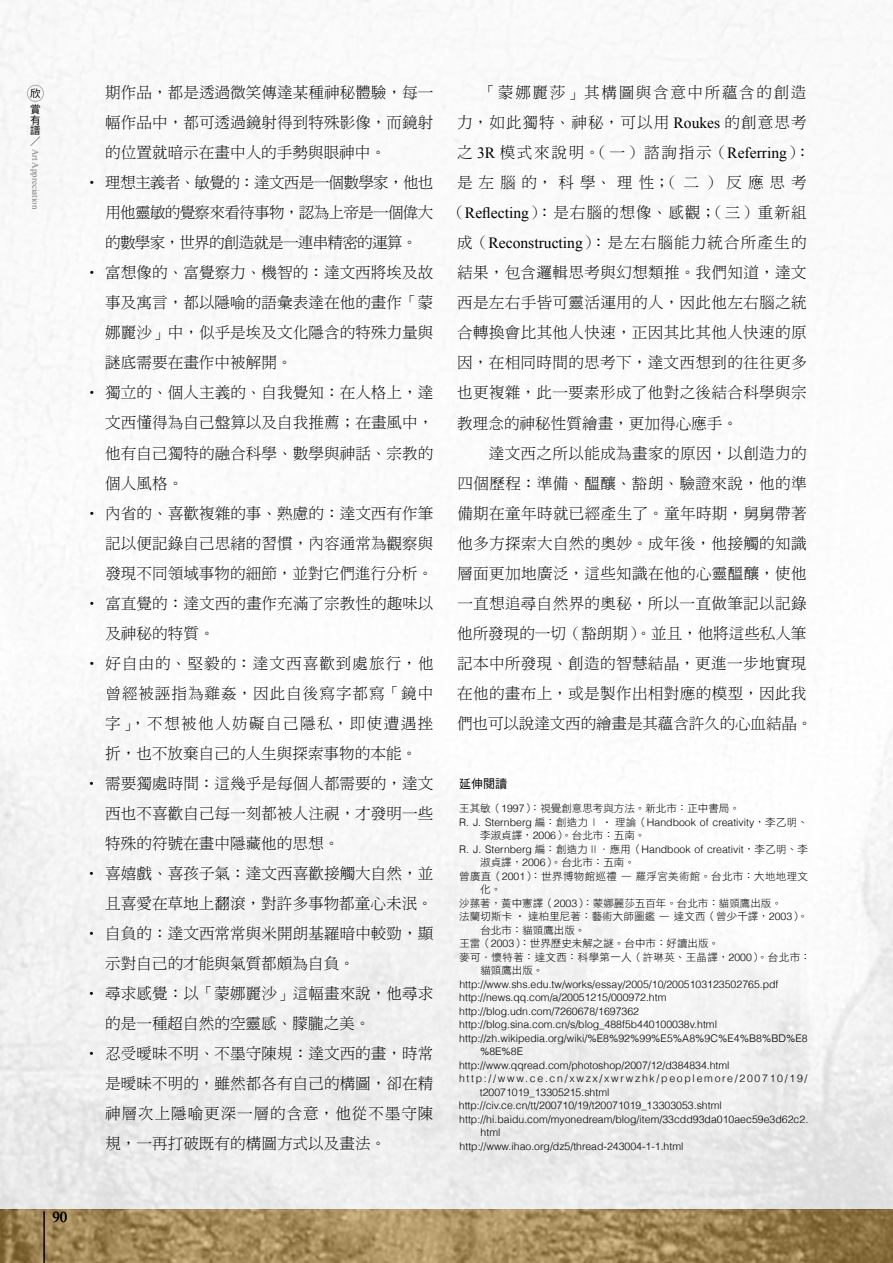
<style>
.page{position:relative;width:893px;height:1263px;background:#fff}
.page>*{position:absolute;margin:0;border:0;box-sizing:border-box;transform-origin:0 0}
.t1{font:15.6px "DF Ming Std W3";color:#000}
.t2{font:15.6px "DF Ming Std W3";letter-spacing:.02em;color:#000}
.t3{font:15.6px "DF Ming Std W3";letter-spacing:.06em;color:#000}
.t4{font:15.6px "DF Ming Std W3";letter-spacing:-.045em;color:#000}
.t5{font:15.6px "DF Ming Std W3";letter-spacing:.065em;color:#000}
.t6{font:15.6px "DF Ming Std W3";letter-spacing:.07em;color:#000}
.t7{font:15.6px "DF Ming Std W3";letter-spacing:.11em;color:#000}
.t8{font:15.6px "DF Ming Std W3";letter-spacing:.03em;color:#000}
.t9{font:15.6px "DF Ming Std W3";letter-spacing:-.05em;color:#000}
.t10{font:15.6px "DF Ming Std W3";letter-spacing:.09em;color:#000}
.t11{font:15.6px "DF Ming Std W3";letter-spacing:.105em;color:#000}
.t12{font:15.6px "DF Ming Std W3";letter-spacing:.375em;color:#000}
.t13{font:15px "Times New Roman";color:#000}
.t14{font:12px "DF Hei Std W5";color:#000}
.t15{font:300 10.5px "Helvetica";color:#000}
.t16{font:10.5px "DF Hei Std W3";color:#000}
.t17{font:300 10.5px "Helvetica";letter-spacing:.165em;color:#000}
.t18{font:10.5px "DF Hei Std W3";letter-spacing:.035em;color:#000}
.t19{font:10.5px "DF Hei Std W3";letter-spacing:.03em;color:#000}
.t20{font:10.5px/10.5px "DF Hei Std W5";color:#000;text-align:justify}
.t21{font:10.5px "DF Ming Std W3";color:#000}
.t22{font:9px "Times New Roman";color:#7b7d7c}
.s1{font-family:"Times New Roman"}
.s2{font-family:"Helvetica";font-weight:300}
.s3{font-family:"DF Hei Std W3";font-weight:400}
</style>
<div class="page">
<img style="left:0;top:0;width:893px;height:1263px">
<div style="left:27px;top:85px;width:17px;height:17px;border:1px solid #000;border-radius:50%"></div>
<hr style="left:44px;top:1211px;width:1px;height:52px;background:#000">
<p class="t20" style="left:30px;top:88px;width:12px">欣</p>
<p class="t20" style="left:30px;top:104px;width:11px">賞有譜</p>
<p class="t21" style="left:30px;top:135px;width:11px">／</p>
<p class="t22" style="left:42px;top:149px;width:62px;rotate:90deg">Art Appreciation</p>
<p class="t1" style="left:105px;top:84px;width:330px">期作品，都是透過微笑傳達某種神秘體驗，每一</p>
<p class="t1" style="left:105px;top:114px;width:330px">幅作品中，都可透過鏡射得到特殊影像，而鏡射</p>
<p class="t1" style="left:105px;top:144px;width:282px">的位置就暗示在畫中人的手勢與眼神中。</p>
<p class="t4" style="left:84px;top:174px;width:351px">‧ 理想主義者、敏覺的：達文西是一個數學家，他也</p>
<p class="t4" style="left:105px;top:204px;width:330px">用他靈敏的覺察來看待事物，認為上帝是一個偉大</p>
<p class="t9" style="left:105px;top:234px;width:313px">的數學家，世界的創造就是一連串精密的運算。</p>
<p class="t1" style="left:84px;top:264px;width:351px">‧ 富想像的、富覺察力、機智的：達文西將埃及故</p>
<p class="t1" style="left:105px;top:294px;width:330px">事及寓言，都以隱喻的語彙表達在他的畫作「蒙</p>
<p class="t1" style="left:105px;top:324px;width:330px">娜麗沙」中，似乎是埃及文化隱含的特殊力量與</p>
<p class="t1" style="left:105px;top:354px;width:189px">謎底需要在畫作中被解開。</p>
<p class="t1" style="left:84px;top:384px;width:351px">‧ 獨立的、個人主義的、自我覺知：在人格上，達</p>
<p class="t1" style="left:105px;top:414px;width:330px">文西懂得為自己盤算以及自我推薦；在畫風中，</p>
<p class="t1" style="left:105px;top:444px;width:330px">他有自己獨特的融合科學、數學與神話、宗教的</p>
<p class="t1" style="left:105px;top:474px;width:79px">個人風格。</p>
<p class="t1" style="left:84px;top:504px;width:351px">‧ 內省的、喜歡複雜的事、熟慮的：達文西有作筆</p>
<p class="t1" style="left:105px;top:534px;width:330px">記以便記錄自己思緒的習慣，內容通常為觀察與</p>
<p class="t1" style="left:105px;top:564px;width:329px">發現不同領域事物的細節，並對它們進行分析。</p>
<p class="t1" style="left:84px;top:594px;width:351px">‧ 富直覺的：達文西的畫作充滿了宗教性的趣味以</p>
<p class="t1" style="left:105px;top:624px;width:111px">及神秘的特質。</p>
<p class="t5" style="left:84px;top:654px;width:351px">‧ 好自由的、堅毅的：達文西喜歡到處旅行，他</p>
<p class="t3" style="left:105px;top:684px;width:329px">曾經被誣指為雞姦，因此自後寫字都寫「鏡中</p>
<p class="t10" style="left:105px;top:714px;width:330px">字」，不想被他人妨礙自己隱私，即使遭遇挫</p>
<p class="t1" style="left:105px;top:744px;width:313px">折，也不放棄自己的人生與探索事物的本能。</p>
<p class="t1" style="left:84px;top:774px;width:351px">‧ 需要獨處時間：這幾乎是每個人都需要的，達文</p>
<p class="t1" style="left:105px;top:804px;width:330px">西也不喜歡自己每一刻都被人注視，才發明一些</p>
<p class="t1" style="left:105px;top:834px;width:235px">特殊的符號在畫中隱藏他的思想。</p>
<p class="t1" style="left:84px;top:864px;width:351px">‧ 喜嬉戲、喜孩子氣：達文西喜歡接觸大自然，並</p>
<p class="t1" style="left:105px;top:894px;width:329px">且喜愛在草地上翻滾，對許多事物都童心未泯。</p>
<p class="t1" style="left:84px;top:924px;width:351px">‧ 自負的：達文西常常與米開朗基羅暗中較勁，顯</p>
<p class="t1" style="left:105px;top:954px;width:251px">示對自己的才能與氣質都頗為自負。</p>
<p class="t1" style="left:84px;top:984px;width:351px">‧ 尋求感覺：以「蒙娜麗沙」這幅畫來說，他尋求</p>
<p class="t1" style="left:105px;top:1014px;width:267px">的是一種超自然的空靈感、朦朧之美。</p>
<p class="t1" style="left:84px;top:1044px;width:351px">‧ 忍受曖昧不明、不墨守陳規：達文西的畫，時常</p>
<p class="t1" style="left:105px;top:1074px;width:330px">是曖昧不明的，雖然都各有自己的構圖，卻在精</p>
<p class="t3" style="left:105px;top:1104px;width:330px">神層次上隱喻更深一層的含意，他從不墨守陳</p>
<p class="t1" style="left:105px;top:1134px;width:282px">規，一再打破既有的構圖方式以及畫法。</p>
<p class="t13" style="left:52px;top:1206px;width:16px">90</p>
<p class="t11" style="left:481px;top:84px;width:327px">「蒙娜麗莎」其構圖與含意中所蘊含的創造</p>
<p class="t5" style="left:457px;top:114px;width:351px">力，如此獨特、神秘，可以用 <span class="s1">Roukes</span> 的創意思考</p>
<p class="t7" style="left:457px;top:144px;width:355px">之 <span class="s1">3R</span> 模式來說明。（一）諮詢指示（<span class="s1">Referring</span>）：</p>
<p class="t12" style="left:457px;top:174px;width:351px">是左腦的，科學、理性；（二）反應思考</p>
<p class="t3" style="left:449px;top:204px;width:359px">（<span class="s1">Reflecting</span>）：是右腦的想像、感觀；（三）重新組</p>
<p class="t6" style="left:457px;top:234px;width:351px">成（<span class="s1">Reconstructing</span>）：是左右腦能力統合所產生的</p>
<p class="t2" style="left:457px;top:264px;width:351px">結果，包含邏輯思考與幻想類推。我們知道，達文</p>
<p class="t2" style="left:457px;top:294px;width:351px">西是左右手皆可靈活運用的人，因此他左右腦之統</p>
<p class="t2" style="left:457px;top:324px;width:351px">合轉換會比其他人快速，正因其比其他人快速的原</p>
<p class="t2" style="left:457px;top:354px;width:351px">因，在相同時間的思考下，達文西想到的往往更多</p>
<p class="t2" style="left:457px;top:384px;width:351px">也更複雜，此一要素形成了他對之後結合科學與宗</p>
<p class="t1" style="left:457px;top:414px;width:282px">教理念的神秘性質繪畫，更加得心應手。</p>
<p class="t2" style="left:489px;top:444px;width:320px">達文西之所以能成為畫家的原因，以創造力的</p>
<p class="t8" style="left:457px;top:474px;width:351px">四個歷程：準備、醞釀、豁朗、驗證來說，他的準</p>
<p class="t2" style="left:457px;top:504px;width:351px">備期在童年時就已經產生了。童年時期，舅舅帶著</p>
<p class="t2" style="left:457px;top:534px;width:351px">他多方探索大自然的奧妙。成年後，他接觸的知識</p>
<p class="t2" style="left:457px;top:564px;width:351px">層面更加地廣泛，這些知識在他的心靈醞釀，使他</p>
<p class="t2" style="left:457px;top:594px;width:351px">一直想追尋自然界的奧秘，所以一直做筆記以記錄</p>
<p class="t1" style="left:457px;top:624px;width:351px">他所發現的一切（豁朗期）。並且，他將這些私人筆</p>
<p class="t2" style="left:457px;top:654px;width:351px">記本中所發現、創造的智慧結晶，更進一步地實現</p>
<p class="t2" style="left:457px;top:684px;width:351px">在他的畫布上，或是製作出相對應的模型，因此我</p>
<p class="t1" style="left:457px;top:714px;width:357px">們也可以說達文西的繪畫是其蘊含許久的心血結晶。</p>
<p class="t14" style="left:459px;top:777px;width:49px">延伸閱讀</p>
<p class="t16" style="left:459px;top:803px;width:282px">王其敏（<span class="s2">1997</span>）：視覺創意思考與方法。新北市：正中書局。</p>
<p class="t15" style="left:459px;top:813px;width:350px">R. J. Sternberg <span class="s3">編：創造力Ⅰ ‧ 理論（</span>Handbook of creativity<span class="s3">，李乙明、</span></p>
<p class="t16" style="left:480px;top:830px;width:167px">李淑貞譯，<span class="s2">2006</span>）。台北市：五南。</p>
<p class="t15" style="left:459px;top:840px;width:350px">R. J. Sternberg <span class="s3">編：創造力Ⅱ．應用（</span>Handbook of creativit<span class="s3">，李乙明、李</span></p>
<p class="t16" style="left:480px;top:857px;width:156px">淑貞譯，<span class="s2">2006</span>）。台北市：五南。</p>
<p class="t19" style="left:459px;top:870px;width:350px">曾廣直（<span class="s2">2001</span>）：世界博物館巡禮 — 羅浮宮美術館。台北市：大地地理文</p>
<p class="t16" style="left:480px;top:884px;width:22px">化。</p>
<p class="t16" style="left:459px;top:897px;width:324px">沙蓀著，黃中憲譯（<span class="s2">2003</span>）：蒙娜麗莎五百年。台北市：貓頭鷹出版。</p>
<p class="t16" style="left:459px;top:911px;width:350px">法蘭切斯卡 ‧ 達柏里尼著：藝術大師圖鑑 — 達文西（曾少千譯，<span class="s2">2003</span>）。</p>
<p class="t16" style="left:480px;top:924px;width:106px">台北市：貓頭鷹出版。</p>
<p class="t16" style="left:459px;top:938px;width:261px">王雷（<span class="s2">2003</span>）：世界歷史未解之謎。台中市：好讀出版。</p>
<p class="t18" style="left:459px;top:951px;width:353px">麥可．懷特著：達文西：科學第一人（許琳英、王晶譯，<span class="s2">2000</span>）。台北市：</p>
<p class="t16" style="left:480px;top:965px;width:64px">貓頭鷹出版。</p>
<p class="t15" style="left:459px;top:975px;width:321px">http://www.shs.edu.tw/works/essay/2005/10/2005103123502765.pdf</p>
<p class="t15" style="left:459px;top:989px;width:209px">http://news.qq.com/a/20051215/000972.htm</p>
<p class="t15" style="left:459px;top:1002px;width:181px">http://blog.udn.com/7260678/1697362</p>
<p class="t15" style="left:459px;top:1016px;width:259px">http://blog.sina.com.cn/s/blog_488f5b440100038v.html</p>
<p class="t15" style="left:459px;top:1029px;width:350px">http://zh.wikipedia.org/wiki/%E8%92%99%E5%A8%9C%E4%B8%BD%E8</p>
<p class="t15" style="left:480px;top:1043px;width:45px">%8E%8E</p>
<p class="t15" style="left:459px;top:1057px;width:272px">http://www.qqread.com/photoshop/2007/12/d384834.html</p>
<p class="t17" style="left:459px;top:1070px;width:350px">http://www.ce.cn/xwzx/xwrwzhk/peoplemore/200710/19/</p>
<p class="t15" style="left:480px;top:1084px;width:131px">t20071019_13305215.shtml</p>
<p class="t15" style="left:459px;top:1097px;width:264px">http://civ.ce.cn/tt/200710/19/t20071019_13303053.shtml</p>
<p class="t15" style="left:459px;top:1110px;width:350px">http://hi.baidu.com/myonedream/blog/item/33cdd93da010aec59e3d62c2.</p>
<p class="t15" style="left:481px;top:1124px;width:21px">html</p>
<p class="t15" style="left:460px;top:1137px;width:225px">http://www.ihao.org/dz5/thread-243004-1-1.html</p>
</div>
